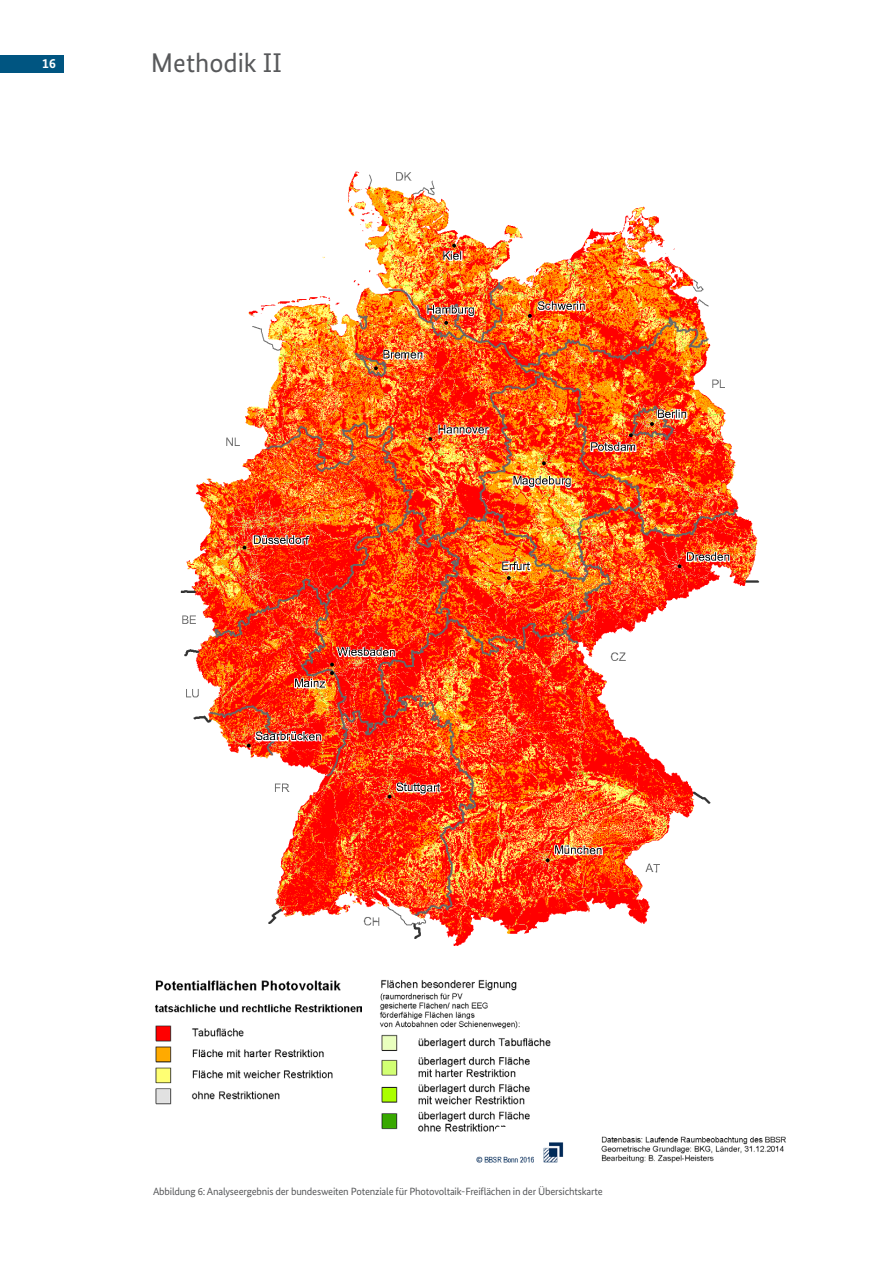
<style>
.page{position:relative;width:893px;height:1263px;background:#fff}
.page>*{position:absolute;margin:0;border:0;box-sizing:border-box;transform-origin:0 0}
.t1{font:27px "Bundes Sans";color:#58595b}
.t2{font:700 13.5px "Bundes Sans";color:#fff}
.t3{font:10.5px "Bundes Sans";letter-spacing:-.02em;color:#58595b}
</style>
<div class="page">
<div style="left:0;top:55px;width:64px;height:17px;background:#005581"></div>
<img style="left:181px;top:171px;width:579px;height:775px">
<img style="left:380px;top:979px;width:171px;height:153px">
<img style="left:155px;top:980px;width:206px;height:125px">
<img style="left:471px;top:1127px;width:315px;height:36px">
<p class="t2" style="left:42px;top:55px;width:15px">16</p>
<h1 class="t1" style="left:151px;top:46px;width:132px">Methodik II</h1>
<p class="t3" style="left:153px;top:1184px;width:451px">Abbildung 6: Analyseergebnis der bundesweiten Potenziale für Photovoltaik-Freiflächen in der Übersichtskarte</p>
</div>
